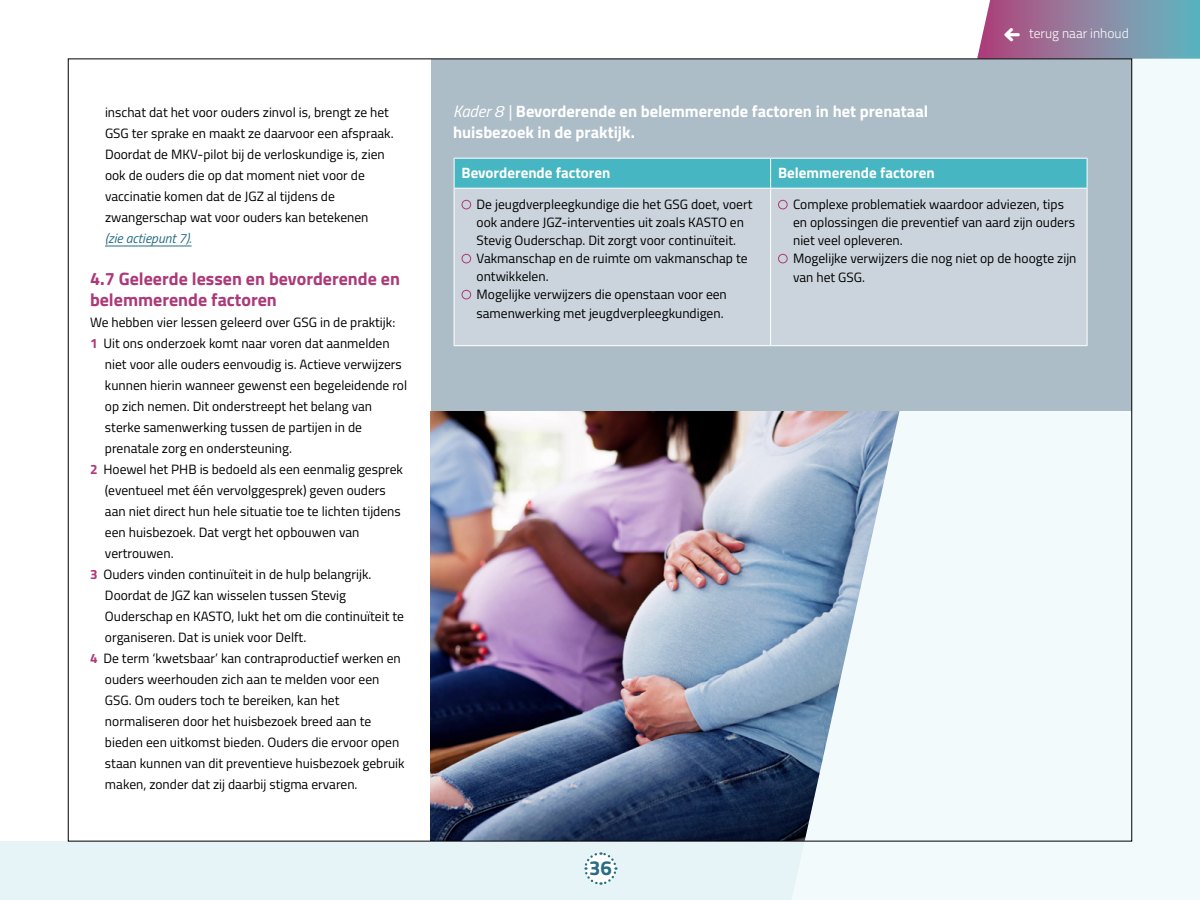
<style>
.page{position:relative;width:1200px;height:900px;background:#fff}
.page>*{position:absolute;margin:0;border:0;box-sizing:border-box;transform-origin:0 0}
.t1{font:700 20.4px "Cairo";color:#286d82}
.t2{font:700 18px/21px "Cairo";color:#ac3978}
.t3{font:700 16.5px/21px "Cairo";color:#fff}
.t4{font:700 15px "Cairo";color:#fff}
.t5{font:13.5px/21px "Cairo";color:#000}
.t6{font:italic 13.5px "Cairo";color:#286d82}
.t7{font:300 13.5px "Cairo";color:#fff}
.s1{font-weight:700;color:#ac3978}
.s2{font-weight:400;font-style:italic}
.s3{color:#ac3978}
</style>
<div class="page">
<img style="left:431px;top:411px;width:361px;height:428px">
<div style="left:0;top:842px;width:1200px;height:58px;background:#e7f4f7"></div>
<svg style="left:792px;top:58px;width:408px;height:842px;fill:#f3fafb"></svg>
<svg style="left:584px;top:852px;width:34px;height:33px"></svg>
<div style="left:431px;top:59px;width:701px;height:352px;background:#adbdc8"></div>
<hr style="left:105px;top:246px;width:87px;height:1px;background:#286d82">
<div style="left:455px;top:189px;width:632px;height:156px;background:#cbd4dc"></div>
<svg style="left:454px;top:158px;width:634px;height:30px"></svg>
<hr style="left:454px;top:188px;width:317px;height:1px;background:#fff">
<hr style="left:454px;top:189px;width:1px;height:156px;background:#fff">
<hr style="left:771px;top:188px;width:316px;height:1px;background:#fff">
<hr style="left:770px;top:189px;width:1px;height:156px;background:#fff">
<hr style="left:1087px;top:189px;width:1px;height:156px;background:#fff">
<hr style="left:454px;top:345px;width:317px;height:1px;background:#fff">
<hr style="left:771px;top:345px;width:316px;height:1px;background:#fff">
<svg style="left:977px;top:0;width:223px;height:59px"></svg>
<p class="t5" style="left:105px;top:102px;width:290px">inschat dat het voor ouders zinvol is, brengt ze het GSG ter sprake en maakt ze daarvoor een afspraak.<br>Doordat de MKV-pilot bij de verloskundige is, zien ook de ouders die op dat moment niet voor de vaccinatie komen dat de JGZ al tijdens de zwangerschap wat voor ouders kan betekenen</p>
<p class="t6" style="left:105px;top:226px;width:88px">(zie actiepunt 7).</p>
<h2 class="t2" style="left:90px;top:268px;width:312px">4.7 Geleerde lessen en bevorderende en belemmerende factoren</h2>
<p class="t5" style="left:90px;top:312px;width:307px">We hebben vier lessen geleerd over GSG in de praktijk:</p>
<p class="t5" style="left:90px;top:333px;width:301px"><span class="s1">1</span> Uit ons onderzoek komt naar voren dat aanmelden</p>
<p class="t5" style="left:105px;top:354px;width:298px">niet voor alle ouders eenvoudig is. Actieve verwijzers</p>
<p class="t5" style="left:105px;top:375px;width:304px">kunnen hierin wanneer gewenst een begeleidende rol</p>
<p class="t5" style="left:105px;top:396px;width:269px">op zich nemen. Dit onderstreept het belang van</p>
<p class="t5" style="left:105px;top:417px;width:259px">sterke samenwerking tussen de partijen in de</p>
<p class="t5" style="left:105px;top:438px;width:189px">prenatale zorg en ondersteuning.</p>
<p class="t5" style="left:90px;top:459px;width:315px"><span class="s1">2</span> Hoewel het PHB is bedoeld als een eenmalig gesprek</p>
<p class="t5" style="left:105px;top:480px;width:282px">(eventueel met één vervolggesprek) geven ouders</p>
<p class="t5" style="left:105px;top:501px;width:297px">aan niet direct hun hele situatie toe te lichten tijdens</p>
<p class="t5" style="left:105px;top:522px;width:256px">een huisbezoek. Dat vergt het opbouwen van</p>
<p class="t5" style="left:105px;top:543px;width:70px">vertrouwen.</p>
<p class="t5" style="left:90px;top:564px;width:283px"><span class="s1">3</span> Ouders vinden continuïteit in de hulp belangrijk.</p>
<p class="t5" style="left:105px;top:585px;width:243px">Doordat de JGZ kan wisselen tussen Stevig</p>
<p class="t5" style="left:105px;top:606px;width:301px">Ouderschap en KASTO, lukt het om die continuïteit te</p>
<p class="t5" style="left:105px;top:627px;width:203px">organiseren. Dat is uniek voor Delft.</p>
<p class="t5" style="left:90px;top:648px;width:312px"><span class="s1">4</span> De term ‘kwetsbaar’ kan contraproductief werken en</p>
<p class="t5" style="left:105px;top:669px;width:276px">ouders weerhouden zich aan te melden voor een</p>
<p class="t5" style="left:105px;top:690px;width:236px">GSG. Om ouders toch te bereiken, kan het</p>
<p class="t5" style="left:105px;top:711px;width:268px">normaliseren door het huisbezoek breed aan te</p>
<p class="t5" style="left:105px;top:732px;width:296px">bieden een uitkomst bieden. Ouders die ervoor open</p>
<p class="t5" style="left:105px;top:753px;width:301px">staan kunnen van dit preventieve huisbezoek gebruik</p>
<p class="t5" style="left:105px;top:774px;width:254px">maken, zonder dat zij daarbij stigma ervaren.</p>
<p class="t7" style="left:1029px;top:24px;width:101px">terug naar inhoud</p>
<p class="t3" style="left:453px;top:101px;width:477px"><span class="s2">Kader 8 |</span> Bevorderende en belemmerende factoren in het prenataal huisbezoek in de praktijk.</p>
<p class="t4" style="left:462px;top:161px;width:150px">Bevorderende factoren</p>
<p class="t4" style="left:778px;top:161px;width:158px">Belemmerende factoren</p>
<p class="t5" style="left:462px;top:195px;width:292px;line-height:18px;text-align:center"><span class="s3">●</span> De jeugdverpleegkundige die het GSG doet, voert ook andere JGZ-interventies uit zoals KASTO en<br>Stevig Ouderschap. Dit zorgt voor continuïteit.</p>
<p class="t5" style="left:477px;top:249px;width:272px;line-height:18px;text-indent:-15px"><span class="s3">●</span> Vakmanschap en de ruimte om vakmanschap te ontwikkelen.</p>
<p class="t5" style="left:462px;top:284px;width:267px;line-height:19.5px;text-align:right"><span class="s3">●</span> Mogelijke verwijzers die openstaan voor een samenwerking met jeugdverpleegkundigen.</p>
<p class="t5" style="left:793px;top:195px;width:283px;line-height:18px;text-indent:-15px"><span class="s3">●</span> Complexe problematiek waardoor adviezen, tips en oplossingen die preventief van aard zijn ouders niet veel opleveren.</p>
<p class="t5" style="left:793px;top:248px;width:285px;line-height:19.5px;text-indent:-15px"><span class="s3">●</span> Mogelijke verwijzers die nog niet op de hoogte zijn van het GSG.</p>
<h1 class="t1" style="left:589px;top:851px;width:24px">36</h1>
</div>
